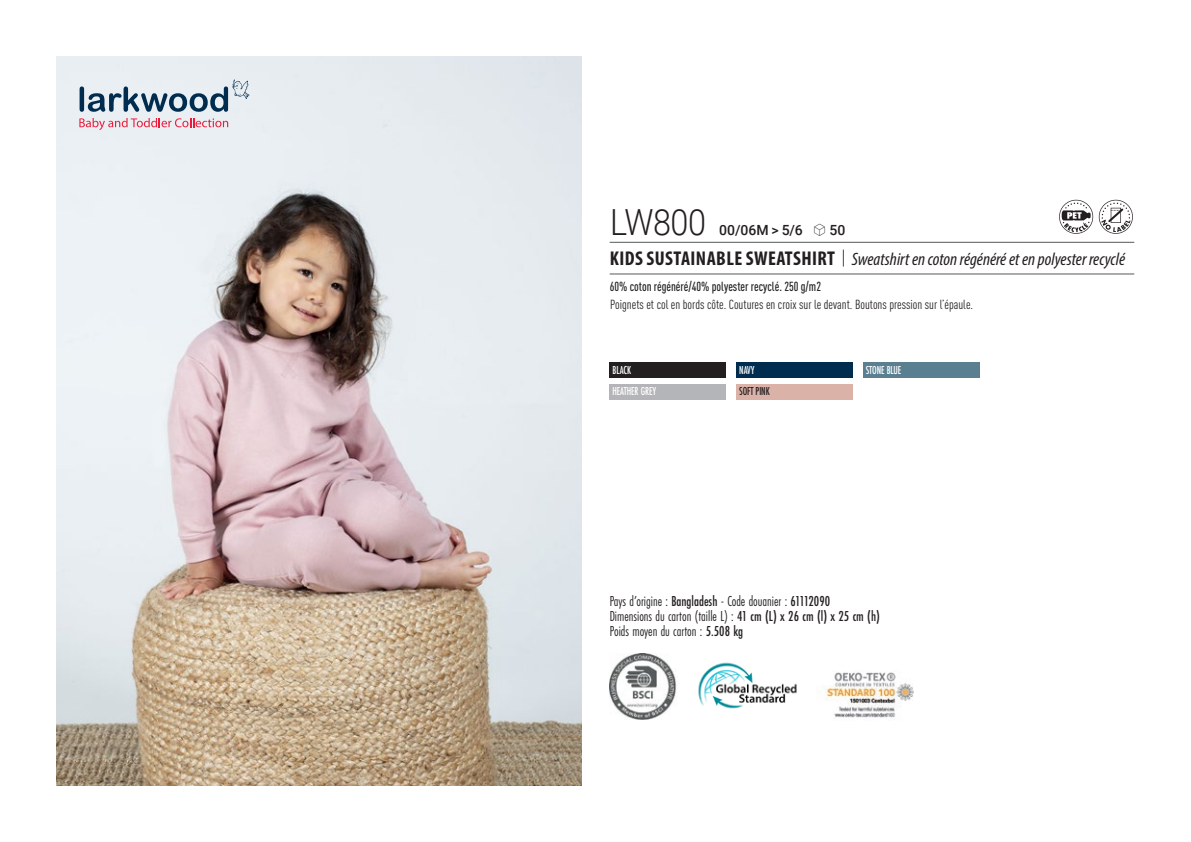
<style>
.page{position:relative;width:1191px;height:842px;background:#fff}
.page>*{position:absolute;margin:0;border:0;box-sizing:border-box;transform-origin:0 0}
.t1{font:300 36px "Roboto";letter-spacing:-.015em;color:#231f20;scale:.9 1}
.t2{font:italic 18px "Myriad Variable Concept";color:#231f20}
.t3{font:15px "Futura PT Cond";color:#231f20;scale:.95 1}
.t4{font:500 14px "Roboto";letter-spacing:.005em;color:#231f20}
.t5{font:condensed 13px "DIN Pro";color:#231f20}
.grammage_2020{font:500 condensed 13px "DIN Pro";color:#231f20;scale:.95 1}
.Coloris_nuancier_bla{font:500 12px "Futura PT Cond";letter-spacing:-.01em;color:#fff;scale:.9 1}
.Coloris_nuancier{font:500 12px "Futura PT Cond";letter-spacing:-.01em;color:#231f20;scale:.9 1}
.s1{font-family:"Linotype Shapeshifter";font-weight:400;font-size:16px}
.s2{font-family:"Myriad Pro";font-weight:700;font-style:normal;font-stretch:condensed;font-size:20px}
.s3{font-family:"Roboto Condensed";font-weight:300;font-style:normal;font-size:20px}
.s4{font-weight:500}
</style>
<div class="page">
<img style="left:57px;top:57px;width:524px;height:728px">
<svg style="left:80px;top:79px;width:169px;height:33px;background:#a9b9c5"></svg>
<svg style="left:79px;top:118px;width:149px;height:12px;background:#eabcc7"></svg>
<div style="left:609px;top:362px;width:117px;height:16px;background:#231f20"></div>
<div style="left:609px;top:384px;width:117px;height:15px;background:#b4b5b8"></div>
<div style="left:736px;top:362px;width:116px;height:16px;background:#002d4f"></div>
<div style="left:736px;top:384px;width:116px;height:15px;background:#dbb2a7"></div>
<div style="left:863px;top:362px;width:116px;height:16px;background:#5a7f91"></div>
<svg style="left:1059px;top:200px;width:73px;height:34px"></svg>
<img style="left:609px;top:654px;width:68px;height:66px">
<img style="left:698px;top:662px;width:99px;height:47px">
<img style="left:826px;top:672px;width:87px;height:46px">
<hr style="left:609px;top:242px;width:525px;height:1px;background:#57585a">
<hr style="left:609px;top:274px;width:525px;height:1px;background:#57585a">
<p class="t1" style="left:610px;top:197px;width:108px">LW800</p>
<p class="t4" style="left:719px;top:220px;width:128px">00/06M &gt; 5/6 <span class="s1">S</span> 50</p>
<p class="t2" style="left:610px;top:249px;width:517px"><span class="s2">KIDS SUSTAINABLE SWEATSHIRT</span> <span class="s3">|</span> Sweatshirt en coton régénéré et en polyester recyclé</p>
<p class="grammage_2020" style="left:609px;top:277px;width:224px">60% coton régénéré/40% polyester recyclé. 250 g/m2</p>
<p class="t5" style="left:610px;top:295px;width:364px">Poignets et col en bords côte. Coutures en croix sur le devant. Boutons pression sur l’épaule.</p>
<p class="Coloris_nuancier_bla" style="left:612px;top:363px;width:22px">BLACK</p>
<p class="Coloris_nuancier_bla" style="left:612px;top:384px;width:50px">HEATHER GREY</p>
<p class="Coloris_nuancier_bla" style="left:739px;top:363px;width:18px">NAVY</p>
<p class="Coloris_nuancier" style="left:739px;top:384px;width:35px">SOFT PINK</p>
<p class="Coloris_nuancier_bla" style="left:866px;top:363px;width:41px">STONE BLUE</p>
<p class="t3" style="left:609px;top:592px;width:234px">Pays d’origine : <span class="s4">Bangladesh</span> - Code douanier : <span class="s4">61112090</span></p>
<p class="t3" style="left:609px;top:607px;width:286px">Dimensions du carton (taille L) : <span class="s4">41 cm (L) x 26 cm (l) x 25 cm (h)</span></p>
<p class="t3" style="left:609px;top:622px;width:142px">Poids moyen du carton : <span class="s4">5.508 kg</span></p>
</div>
